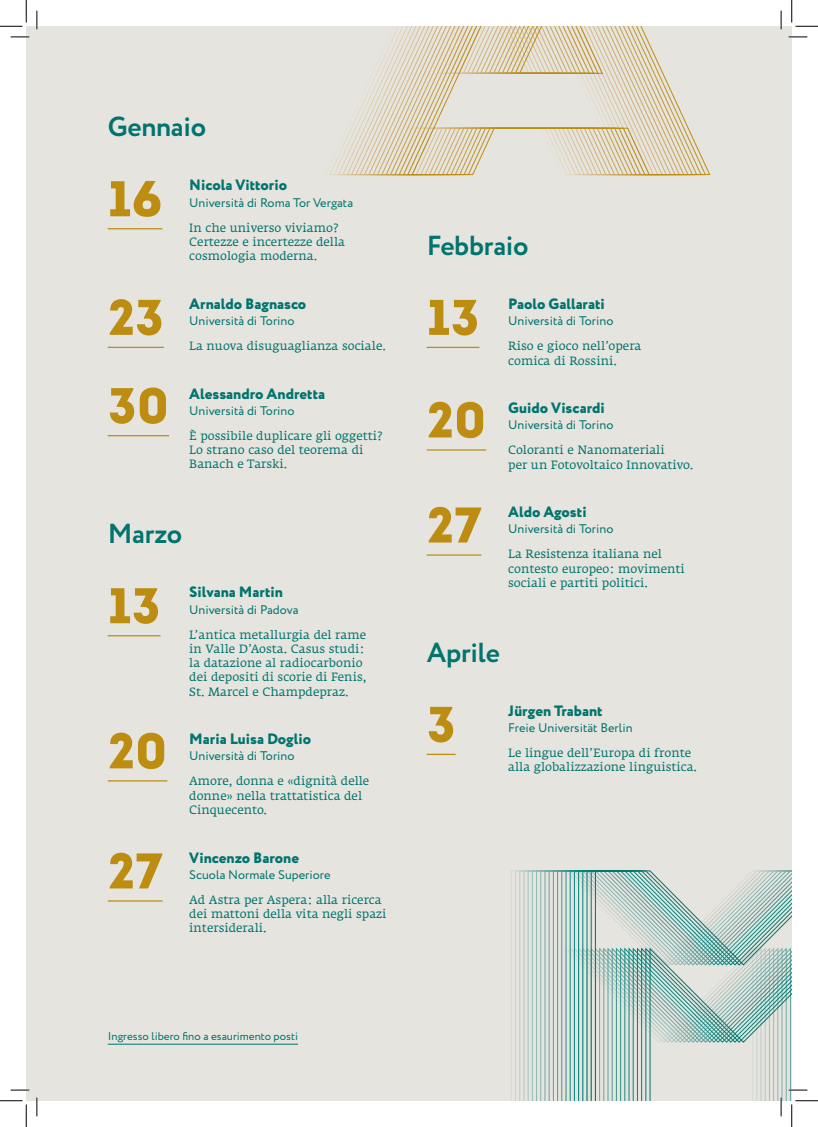
<style>
.page{position:relative;width:818px;height:1127px;background:#fff}
.page>*{position:absolute;margin:0;border:0;box-sizing:border-box;transform-origin:0 0}
.t1{font:900 50px "Intro";color:#bd8d11}
.t2{font:700 27.5px "Circe";letter-spacing:-.01em;color:#00746d}
.t3{font:800 15px "Circe";color:#00746d}
.t4{font:12.5px "Circe";color:#00746d}
.t5{font:11.88px/14.2px "Fedra Serif A Book TF";color:#00746d}
.t6{font:11.25px "Circe";color:#00746d}
</style>
<div class="page">
<div style="left:26px;top:26px;width:766px;height:1074px;background:#e6e4df"></div>
<hr style="left:108px;top:228px;width:54px;height:1px;background:#bd8d11">
<hr style="left:108px;top:346px;width:56px;height:2px;background:#bd8d11">
<hr style="left:108px;top:435px;width:61px;height:1px;background:#bd8d11">
<hr style="left:108px;top:635px;width:52px;height:1px;background:#bd8d11">
<hr style="left:108px;top:780px;width:59px;height:1px;background:#bd8d11">
<hr style="left:108px;top:900px;width:54px;height:1px;background:#bd8d11">
<hr style="left:427px;top:347px;width:52px;height:1px;background:#bd8d11">
<hr style="left:427px;top:449px;width:59px;height:1px;background:#bd8d11">
<hr style="left:427px;top:554px;width:54px;height:1px;background:#bd8d11">
<svg style="left:427px;top:753px;width:29px;height:1px"></svg>
<hr style="left:108px;top:1043px;width:190px;height:1px;background:#00746d">
<svg style="left:548px;top:870px;width:5px;height:230px"></svg>
<svg style="left:569px;top:870px;width:5px;height:230px"></svg>
<svg style="left:590px;top:870px;width:5px;height:230px"></svg>
<svg style="left:595px;top:870px;width:197px;height:230px"></svg>
<svg style="left:411px;top:26px;width:300px;height:149px"></svg>
<svg style="left:11px;top:36px;width:18px;height:2px"></svg>
<svg style="left:788px;top:36px;width:19px;height:2px"></svg>
<svg style="left:11px;top:1089px;width:18px;height:1px"></svg>
<svg style="left:788px;top:1088px;width:19px;height:2px"></svg>
<svg style="left:36px;top:11px;width:2px;height:18px"></svg>
<svg style="left:36px;top:1097px;width:2px;height:18px"></svg>
<svg style="left:780px;top:11px;width:2px;height:18px"></svg>
<svg style="left:780px;top:1097px;width:2px;height:18px"></svg>
<svg style="left:0;top:0;width:27px;height:27px"></svg>
<svg style="left:0;top:1100px;width:27px;height:26px"></svg>
<svg style="left:791px;top:0;width:27px;height:27px"></svg>
<svg style="left:791px;top:1100px;width:27px;height:26px"></svg>
<p class="t2" style="left:108px;top:108px;width:100px">Gennaio</p>
<p class="t1" style="left:108px;top:166px;width:56px">16</p>
<p class="t1" style="left:108px;top:284px;width:58px">23</p>
<p class="t1" style="left:108px;top:372px;width:63px">30</p>
<p class="t3" style="left:189px;top:175px;width:99px">Nicola Vittorio</p>
<p class="t4" style="left:189px;top:194px;width:165px">Università di Roma Tor Vergata</p>
<p class="t5" style="left:189px;top:220px;width:151px">In che universo viviamo?</p>
<p class="t5" style="left:189px;top:234px;width:157px">Certezze e incertezze della cosmologia moderna.</p>
<p class="t3" style="left:189px;top:293px;width:119px">Arnaldo Bagnasco</p>
<p class="t4" style="left:189px;top:312px;width:107px">Università di Torino</p>
<p class="t5" style="left:189px;top:338px;width:198px">La nuova disuguaglianza sociale.</p>
<p class="t3" style="left:189px;top:383px;width:137px">Alessandro Andretta</p>
<p class="t4" style="left:189px;top:402px;width:107px">Università di Torino</p>
<p class="t5" style="left:189px;top:428px;width:195px">È possibile duplicare gli oggetti?</p>
<p class="t5" style="left:189px;top:442px;width:176px">Lo strano caso del teorema di</p>
<p class="t5" style="left:189px;top:457px;width:100px">Banach e Tarski.</p>
<p class="t2" style="left:108px;top:515px;width:76px">Marzo</p>
<p class="t1" style="left:108px;top:572px;width:54px">13</p>
<p class="t1" style="left:108px;top:717px;width:61px">20</p>
<p class="t1" style="left:108px;top:837px;width:56px">27</p>
<p class="t3" style="left:189px;top:582px;width:95px">Silvana Martin</p>
<p class="t4" style="left:189px;top:601px;width:111px">Università di Padova</p>
<p class="t5" style="left:189px;top:627px;width:178px">L’antica metallurgia del rame</p>
<p class="t5" style="left:189px;top:641px;width:177px">in Valle D’Aosta. Casus studi:</p>
<p class="t5" style="left:189px;top:655px;width:175px">la datazione al radiocarbonio</p>
<p class="t5" style="left:189px;top:670px;width:179px">dei depositi di scorie di Fenis,</p>
<p class="t5" style="left:189px;top:684px;width:161px">St. Marcel e Champdepraz.</p>
<p class="t3" style="left:189px;top:728px;width:123px">Maria Luisa Doglio</p>
<p class="t4" style="left:189px;top:747px;width:107px">Università di Torino</p>
<p class="t5" style="left:189px;top:774px;width:182px">Amore, donna e «dignità delle donne» nella trattatistica del<br>Cinquecento.</p>
<p class="t3" style="left:189px;top:847px;width:111px">Vincenzo Barone</p>
<p class="t4" style="left:189px;top:866px;width:143px">Scuola Normale Superiore</p>
<p class="t5" style="left:189px;top:892px;width:199px">Ad Astra per Aspera: alla ricerca dei mattoni della vita negli spazi intersiderali.</p>
<p class="t6" style="left:108px;top:1028px;width:192px">Ingresso libero fino a esaurimento posti</p>
<p class="t2" style="left:427px;top:227px;width:103px">Febbraio</p>
<p class="t1" style="left:427px;top:284px;width:54px">13</p>
<p class="t1" style="left:427px;top:387px;width:61px">20</p>
<p class="t1" style="left:427px;top:492px;width:56px">27</p>
<p class="t3" style="left:508px;top:293px;width:98px">Paolo Gallarati</p>
<p class="t4" style="left:508px;top:312px;width:107px">Università di Torino</p>
<p class="t5" style="left:508px;top:339px;width:135px">Riso e gioco nell’opera</p>
<p class="t5" style="left:508px;top:353px;width:110px">comica di Rossini.</p>
<p class="t3" style="left:508px;top:397px;width:98px">Guido Viscardi</p>
<p class="t4" style="left:508px;top:416px;width:107px">Università di Torino</p>
<p class="t5" style="left:508px;top:443px;width:158px">Coloranti e Nanomateriali</p>
<p class="t5" style="left:508px;top:457px;width:187px">per un Fotovoltaico Innovativo.</p>
<p class="t3" style="left:508px;top:501px;width:80px">Aldo Agosti</p>
<p class="t4" style="left:508px;top:520px;width:107px">Università di Torino</p>
<p class="t5" style="left:508px;top:547px;width:155px">La Resistenza italiana nel</p>
<p class="t5" style="left:508px;top:561px;width:178px">contesto europeo: movimenti sociali e partiti politici.</p>
<p class="t2" style="left:427px;top:633px;width:75px">Aprile</p>
<p class="t1" style="left:427px;top:691px;width:30px">3</p>
<p class="t3" style="left:508px;top:700px;width:96px">Jürgen Trabant</p>
<p class="t4" style="left:508px;top:719px;width:126px">Freie Universität Berlin</p>
<p class="t5" style="left:508px;top:745px;width:184px">Le lingue dell’Europa di fronte</p>
<p class="t5" style="left:508px;top:760px;width:190px">alla globalizzazione linguistica.</p>
</div>
